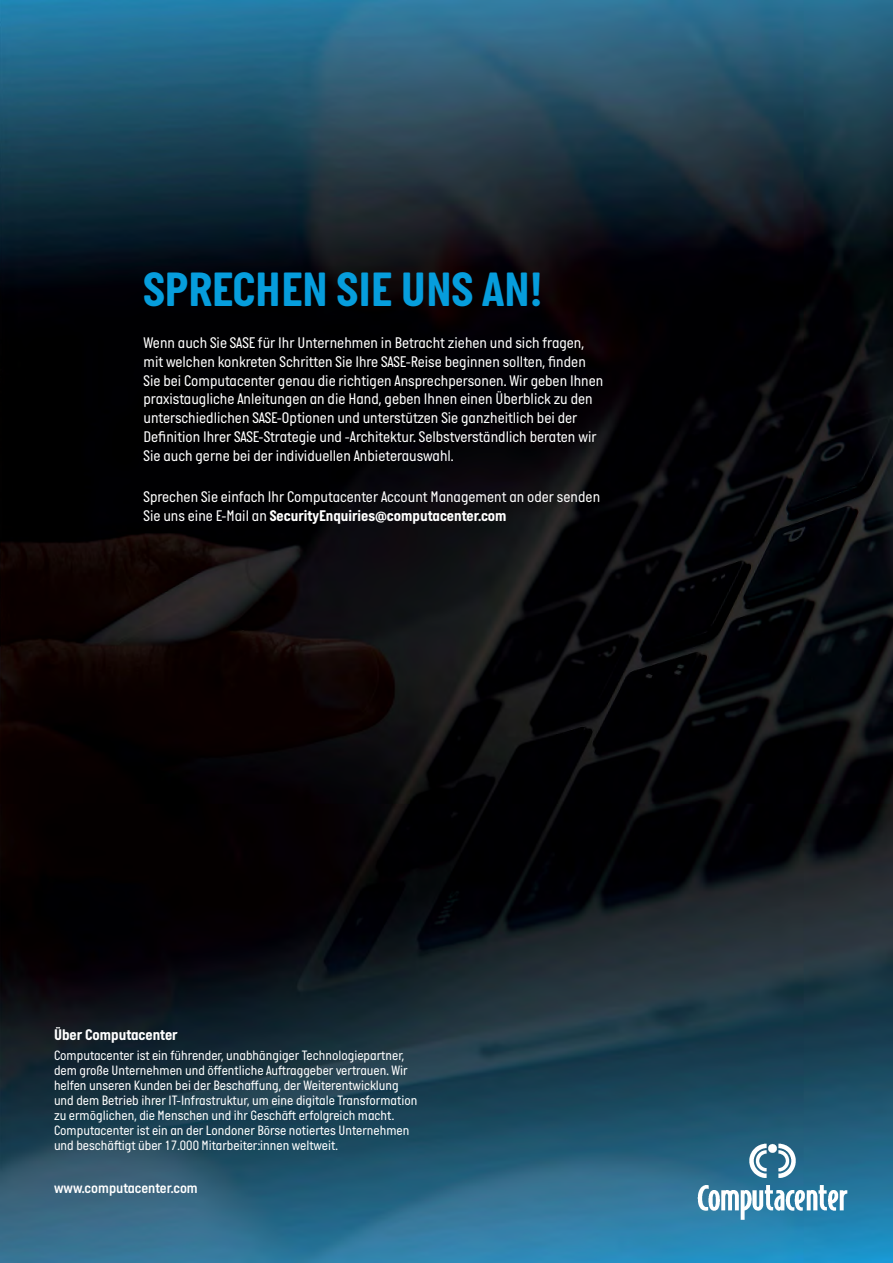
<style>
.page{position:relative;width:893px;height:1263px;background:#fff}
.page>*{position:absolute;margin:0;border:0;box-sizing:border-box;transform-origin:0 0}
.t1{font:700 49.2px "Italian Plate No One";color:#069ddc}
.t2{font:15.75px/18.9px "Italian Plate No One";color:#fff}
.t3{font:700 15.75px "Italian Plate No One";color:#fff}
.t4{font:15px "Italian Plate No One D Bd";color:#fff}
.t5{font:13.8px/15px "Italian Plate No One";color:#fff}
.s1{font-weight:700}
</style>
<div class="page">
<img style="left:0;top:0;width:893px;height:1263px">
<p class="t1" style="left:144px;top:263px;width:400px">SPRECHEN SIE UNS AN!</p>
<p class="t2" style="left:144px;top:333px;width:461px">Wenn auch Sie SASE für Ihr Unternehmen in Betracht ziehen und sich fragen, mit welchen konkreten Schritten Sie Ihre SASE-Reise beginnen sollten, finden Sie bei Computacenter genau die richtigen Ansprechpersonen. Wir geben Ihnen praxistaugliche Anleitungen an die Hand, geben Ihnen einen Überblick zu den unterschiedlichen SASE-Optionen und unterstützen Sie ganzheitlich bei der Definition Ihrer SASE-Strategie und -Architektur. Selbstverständlich beraten wir Sie auch gerne bei der individuellen Anbieterauswahl.</p>
<p class="t2" style="left:144px;top:487px;width:458px">Sprechen Sie einfach Ihr Computacenter Account Management an oder senden<br>Sie uns eine E-Mail an <span class="s1">SecurityEnquiries@computacenter.com</span></p>
<p class="t3" style="left:54px;top:1026px;width:125px">Über Computacenter</p>
<p class="t5" style="left:54px;top:1047px;width:365px">Computacenter ist ein führender, unabhängiger Technologiepartner, dem große Unternehmen und öffentliche Auftraggeber vertrauen. Wir helfen unseren Kunden bei der Beschaffung, der Weiterentwicklung und dem Betrieb ihrer IT-Infrastruktur, um eine digitale Transformation zu ermöglichen, die Menschen und ihr Geschäft erfolgreich macht.<br>Computacenter ist ein an der Londoner Börse notiertes Unternehmen und beschäftigt über 17.000 Mitarbeiter:innen weltweit.</p>
<p class="t4" style="left:54px;top:1180px;width:145px">www.computacenter.com</p>
</div>
